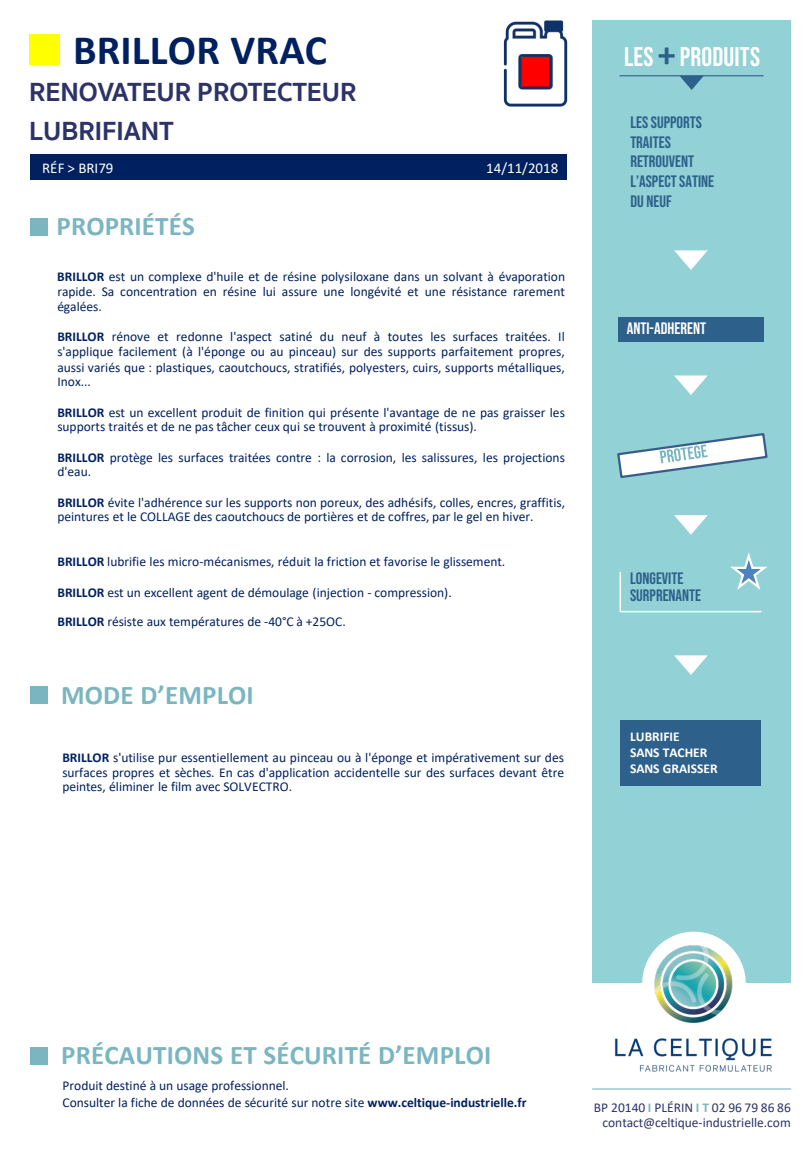
<style>
.page{position:relative;width:810px;height:1170px;background:#fff}
.page>*{position:absolute;margin:0;border:0;box-sizing:border-box;transform-origin:0 0}
.t1{font:700 42px "Calibri";letter-spacing:.005em;color:#002060}
.t2{font:700 27px "Calibri";letter-spacing:.005em;color:#7bb6c0}
.t3{font:700 27px/38.8px "Sukhumvit Set";color:#2d3367}
.t4{font:27px "Bebas Neue";letter-spacing:.005em;color:#fff}
.t5{font:16.5px "Bebas Neue";color:#2d608b}
.t6{font:16.5px "Bebas Neue";letter-spacing:-.005em;color:#fff}
.t7{font:15px "Calibri";color:#fff}
.t8{font:13.5px/15px "Calibri";color:#002060;text-align:justify}
.t9{font:13.5px/15px "Calibri";color:#2d3367;text-align:right}
.t10{font:700 13.5px "Calibri";letter-spacing:-.005em;color:#fff}
.s1{font-weight:700}
.s2{font-family:"Calibri";font-weight:700;font-size:36px;color:#2d608b}
.s3{font-weight:700;color:#7bb6c0}
</style>
<div class="page">
<div style="left:592px;top:20px;width:199px;height:963px;background:#92d1d5"></div>
<div style="left:31px;top:155px;width:536px;height:25px;background:#002060"></div>
<div style="left:30px;top:34px;width:30px;height:31px;background:#ff0"></div>
<img style="left:503px;top:20px;width:65px;height:87px">
<div style="left:30px;top:218px;width:18px;height:17px;background:#7bb6c0"></div>
<div style="left:30px;top:686px;width:17px;height:18px;background:#7bb6c0"></div>
<div style="left:30px;top:1047px;width:18px;height:18px;background:#7bb6c0"></div>
<hr style="left:620px;top:75px;width:144px;height:1px;background:#2d608b">
<svg style="left:680px;top:76px;width:24px;height:14px"></svg>
<svg style="left:674px;top:250px;width:34px;height:20px"></svg>
<div style="left:618px;top:318px;width:146px;height:24px;background:#2d608b"></div>
<svg style="left:674px;top:375px;width:34px;height:20px"></svg>
<svg style="left:617px;top:433px;width:151px;height:45px"></svg>
<svg style="left:674px;top:515px;width:34px;height:20px"></svg>
<div style="left:620px;top:720px;width:141px;height:65px;background:#2d608b"></div>
<svg style="left:619px;top:552px;width:148px;height:61px"></svg>
<svg style="left:674px;top:655px;width:34px;height:20px"></svg>
<hr style="left:592px;top:1088px;width:199px;height:2px;background:#7bb6c0">
<img style="left:599px;top:931px;width:190px;height:158px">
<h1 class="t1" style="left:73px;top:20px;width:256px">BRILLOR VRAC</h1>
<p class="t3" style="left:29px;top:73px;width:329px">RENOVATEUR PROTECTEUR<br>LUBRIFIANT</p>
<p class="t7" style="left:42px;top:158px;width:73px">RÉF &gt; BRI79</p>
<p class="t7" style="left:486px;top:158px;width:73px">14/11/2018</p>
<p class="t2" style="left:56px;top:207px;width:140px">PROPRIÉTÉS</p>
<p class="t8" style="left:57px;top:269px;width:509px"><span class="s1">BRILLOR</span> est un complexe d'huile et de résine polysiloxane dans un solvant à évaporation rapide. Sa concentration en résine lui assure une longévité et une résistance rarement égalées.</p>
<p class="t8" style="left:57px;top:329px;width:509px"><span class="s1">BRILLOR</span> rénove et redonne l'aspect satiné du neuf à toutes les surfaces traitées. Il s'applique facilement (à l'éponge ou au pinceau) sur des supports parfaitement propres, aussi variés que : plastiques, caoutchoucs, stratifiés, polyesters, cuirs, supports métalliques, Inox...</p>
<p class="t8" style="left:57px;top:404px;width:509px"><span class="s1">BRILLOR</span> est un excellent produit de finition qui présente l'avantage de ne pas graisser les supports traités et de ne pas tâcher ceux qui se trouvent à proximité (tissus).</p>
<p class="t8" style="left:57px;top:449px;width:509px"><span class="s1">BRILLOR</span> protège les surfaces traitées contre : la corrosion, les salissures, les projections d'eau.</p>
<p class="t8" style="left:57px;top:494px;width:509px"><span class="s1">BRILLOR</span> évite l'adhérence sur les supports non poreux, des adhésifs, colles, encres, graffitis, peintures et le COLLAGE des caoutchoucs de portières et de coffres, par le gel en hiver.</p>
<p class="t8" style="left:57px;top:554px;width:449px"><span class="s1">BRILLOR</span> lubrifie les micro-mécanismes, réduit la friction et favorise le glissement.</p>
<p class="t8" style="left:58px;top:584px;width:396px"><span class="s1">BRILLOR</span> est un excellent agent de démoulage (injection - compression).</p>
<p class="t8" style="left:58px;top:614px;width:290px"><span class="s1">BRILLOR</span> résiste aux températures de -40°C à +25OC.</p>
<p class="t2" style="left:61px;top:676px;width:194px">MODE D’EMPLOI</p>
<p class="t8" style="left:62px;top:749px;width:503px"><span class="s1">BRILLOR</span> s'utilise pur essentiellement au pinceau ou à l'éponge et impérativement sur des surfaces propres et sèches. En cas d'application accidentelle sur des surfaces devant être peintes, éliminer le film avec SOLVECTRO.</p>
<p class="t4" style="left:624px;top:41px;width:138px">LES <span class="s2">+</span> PRODUITS</p>
<p class="t5" style="left:630px;top:113px;width:73px">LES SUPPORTS</p>
<p class="t5" style="left:630px;top:133px;width:42px">TRAITES</p>
<p class="t5" style="left:630px;top:152px;width:65px">RETROUVENT</p>
<p class="t5" style="left:630px;top:172px;width:85px">L’ASPECT SATINE</p>
<p class="t5" style="left:630px;top:192px;width:43px">DU NEUF</p>
<p class="t6" style="left:627px;top:319px;width:81px">ANTI-ADHERENT</p>
<p class="t5" style="left:630px;top:569px;width:55px">LONGEVITE</p>
<p class="t5" style="left:630px;top:586px;width:73px">SURPRENANTE</p>
<p class="t10" style="left:630px;top:727px;width:51px">LUBRIFIE</p>
<p class="t10" style="left:630px;top:743px;width:79px">SANS TACHER</p>
<p class="t10" style="left:630px;top:759px;width:89px">SANS GRAISSER</p>
<p class="t2" style="left:61px;top:1036px;width:432px">PRÉCAUTIONS ET SÉCURITÉ D’EMPLOI</p>
<p class="t8" style="left:62px;top:1078px;width:228px">Produit destiné à un usage professionnel.</p>
<p class="t8" style="left:62px;top:1094px;width:466px">Consulter la fiche de données de sécurité sur notre site <span class="s1">www.celtique-industrielle.fr</span></p>
<p class="t9" style="left:594px;top:1100px;width:198px">BP 20140 <span class="s3">I</span> PLÉRIN <span class="s3">I T</span> 02 96 79 86 86 contact@celtique-industrielle.com</p>
</div>
